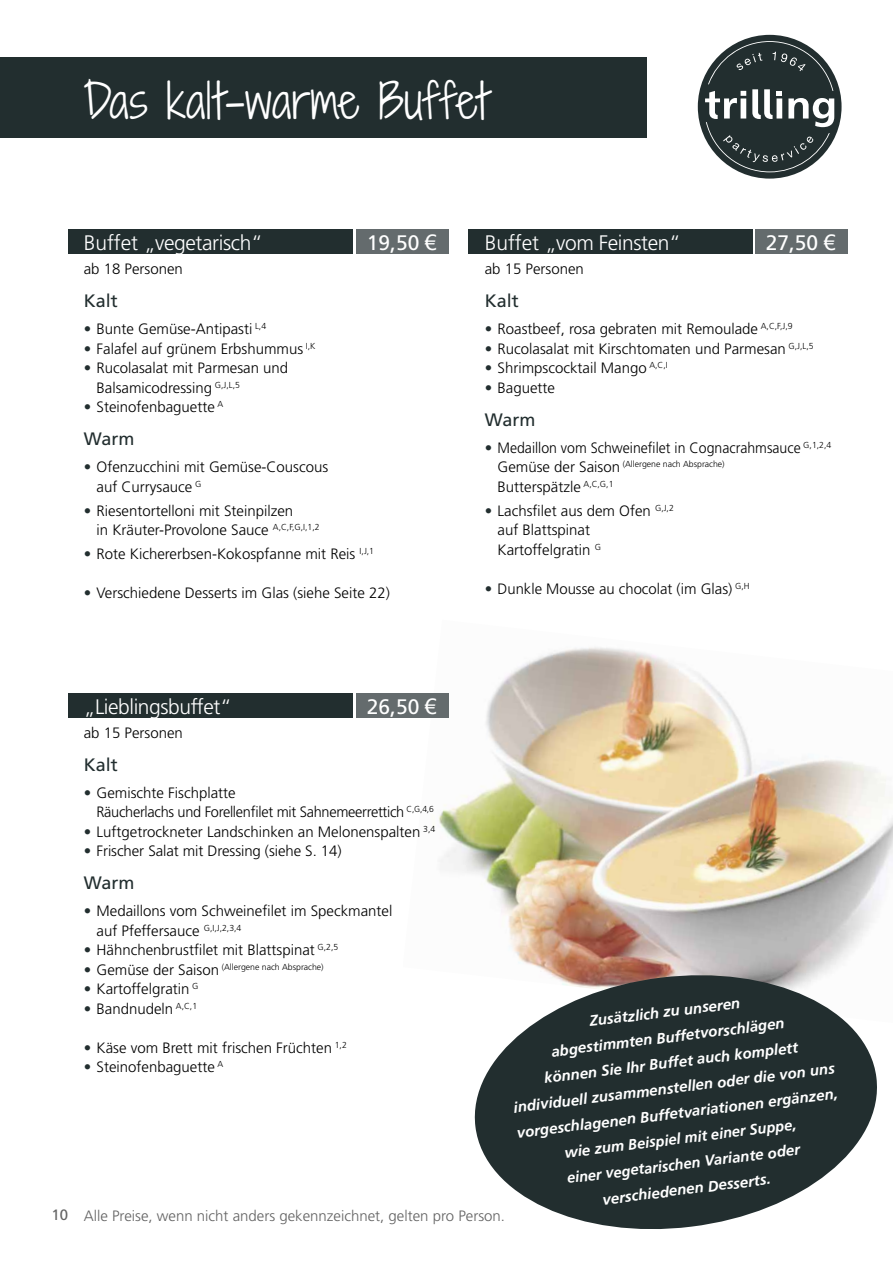
<style>
.page{position:relative;width:893px;height:1263px;background:#fff}
.page>*{position:absolute;margin:0;border:0;box-sizing:border-box;transform-origin:0 0}
.t1{font:300 46.5px "Shadows Into";color:#fff}
.t2{font:300 21px "Frutiger";letter-spacing:-.02em;color:#fff}
.t3{font:21px "Frutiger";color:#fff}
.t4{font:18px "Frutiger";color:#222e2f}
.t5{font:300 15px/19.5px "Frutiger";color:#000}
.t6{font:italic 700 15px/25.5px "Frutiger";color:#fff;text-align:center}
.t7{font:300 15px/19.5px "Frutiger";letter-spacing:-.02em;color:#000}
.t8{font:300 15px "Frutiger";color:#636363}
.t9{font:300 15px "Frutiger";color:#000;scale:.94 1}
.t10{font:15px "Frutiger";color:#636363}
.t11{font:300 8.7px "Frutiger";color:#000}
.s1{font-family:"Tahoma"}
.s2{color:#222e2f}
.s3{font-size:15px}
.s4{font-size:15px;color:#222e2f}
</style>
<div class="page">
<div style="left:698px;top:35px;width:143px;height:144px;background:#222e2f;border-radius:50%"></div>
<svg style="left:705px;top:41px;width:129px;height:131px"></svg>
<div style="left:0;top:57px;width:646px;height:81px;background:#222e2f"></div>
<img style="left:433px;top:647px;width:460px;height:317px">
<div style="left:68px;top:230px;width:285px;height:24px;background:#222e2f"></div>
<div style="left:68px;top:693px;width:285px;height:25px;background:#222e2f"></div>
<div style="left:468px;top:230px;width:285px;height:24px;background:#222e2f"></div>
<div style="left:356px;top:230px;width:93px;height:24px;background:#646b6d"></div>
<div style="left:756px;top:230px;width:92px;height:24px;background:#646b6d"></div>
<div style="left:356px;top:693px;width:93px;height:25px;background:#646b6d"></div>
<svg style="left:474px;top:964px;width:403px;height:265px;fill:#222e2f"></svg>
<h1 class="t1" style="left:83px;top:67px;width:406px">Das kalt-warme Buffet</h1>
<h2 class="t2" style="left:84px;top:231px;width:180px">Buffet „vegetarisch“</h2>
<h2 class="t3" style="left:367px;top:231px;width:71px">19,50 <span class="s1">€</span></h2>
<p class="t5" style="left:84px;top:259px;width:101px">ab 18 Personen</p>
<p class="t4" style="left:84px;top:290px;width:36px">Kalt</p>
<p class="t5" style="left:84px;top:319px;width:184px"><span class="s2">•</span> Bunte Gemüse-Antipasti <sup>L,4</sup></p>
<p class="t5" style="left:84px;top:339px;width:233px"><span class="s2">•</span> Falafel auf grünem Erbshummus <sup>I,K</sup></p>
<p class="t5" style="left:97px;top:358px;width:193px;text-indent:-13px"><span class="s2">•</span> Rucolasalat mit Parmesan und<br>Balsamicodressing <sup>G,J,L,5</sup></p>
<p class="t5" style="left:84px;top:397px;width:141px"><span class="s2">•</span> Steinofenbaguette <sup>A</sup></p>
<p class="t4" style="left:84px;top:428px;width:52px">Warm</p>
<p class="t5" style="left:97px;top:457px;width:233px;text-indent:-13px"><span class="s2">•</span> Ofenzucchini mit Gemüse-Couscous auf Currysauce <sup>G</sup></p>
<p class="t5" style="left:97px;top:501px;width:225px;text-indent:-13px"><span class="s2">•</span> Riesentortelloni mit Steinpilzen<br>in Kräuter-Provolone Sauce <sup>A,C,F,G,I,1,2</sup></p>
<p class="t5" style="left:84px;top:544px;width:292px"><span class="s2">•</span> Rote Kichererbsen-Kokospfanne mit Reis <sup>I,J,1</sup></p>
<p class="t5" style="left:84px;top:583px;width:308px"><span class="s2">•</span> Verschiedene Desserts im Glas (siehe Seite 22)</p>
<h2 class="t2" style="left:485px;top:231px;width:198px">Buffet „vom Feinsten“</h2>
<h2 class="t3" style="left:766px;top:231px;width:71px">27,50 <span class="s1">€</span></h2>
<p class="t5" style="left:485px;top:259px;width:101px">ab 15 Personen</p>
<p class="t4" style="left:485px;top:290px;width:36px">Kalt</p>
<p class="t5" style="left:485px;top:319px;width:309px"><span class="s2">•</span> Roastbeef, rosa gebraten mit Remoulade <sup>A,C,F,J,9</sup></p>
<p class="t5" style="left:485px;top:339px;width:330px"><span class="s2">•</span> Rucolasalat mit Kirschtomaten und Parmesan <sup>G,J,L,5</sup></p>
<p class="t5" style="left:485px;top:358px;width:184px"><span class="s2">•</span> Shrimpscocktail Mango <sup>A,C,I</sup></p>
<p class="t5" style="left:485px;top:378px;width:72px"><span class="s2">•</span> Baguette</p>
<p class="t4" style="left:485px;top:409px;width:52px">Warm</p>
<p class="t9" style="left:485px;top:439px;width:370px"><span class="s2">•</span> Medaillon vom Schweinefilet in Cognacrahmsauce <sup>G,1,2,4</sup></p>
<p class="t11" style="left:497px;top:459px;width:229px"><span class="s3">Gemüse der Saison</span> (Allergene nach Absprache)</p>
<p class="t5" style="left:497px;top:477px;width:117px">Butterspätzle <sup>A,C,G,1</sup></p>
<p class="t5" style="left:497px;top:501px;width:178px;text-indent:-13px"><span class="s2">•</span> Lachsfilet aus dem Ofen <sup>G,J,2 </sup>auf Blattspinat<br>Kartoffelgratin <sup>G</sup></p>
<p class="t5" style="left:485px;top:579px;width:266px"><span class="s2">•</span> Dunkle Mousse au chocolat (im Glas) <sup>G,H</sup></p>
<p class="t10" style="left:51px;top:1206px;width:18px">10</p>
<h2 class="t2" style="left:84px;top:694px;width:150px">„Lieblingsbuffet“</h2>
<h2 class="t3" style="left:367px;top:694px;width:71px">26,50 <span class="s1">€</span></h2>
<p class="t5" style="left:84px;top:722px;width:101px">ab 15 Personen</p>
<p class="t4" style="left:84px;top:754px;width:36px">Kalt</p>
<p class="t7" style="left:97px;top:782px;width:339px;text-indent:-13px"><span class="s2">•</span> Gemischte Fischplatte<br>Räucherlachs und Forellenfilet mit Sahnemeerrettich <sup>C,G,4,6</sup></p>
<p class="t5" style="left:84px;top:821px;width:353px"><span class="s2">•</span> Luftgetrockneter Landschinken an Melonenspalten <sup>3,4</sup></p>
<p class="t5" style="left:84px;top:841px;width:259px"><span class="s2">•</span> Frischer Salat mit Dressing (siehe S. 14)</p>
<p class="t4" style="left:84px;top:872px;width:52px">Warm</p>
<p class="t5" style="left:97px;top:901px;width:297px;text-indent:-13px"><span class="s2">•</span> Medaillons vom Schweinefilet im Speckmantel auf Pfeffersauce <sup>G,I,J,2,3,4</sup></p>
<p class="t5" style="left:84px;top:940px;width:256px"><span class="s2">•</span> Hähnchenbrustfilet mit Blattspinat <sup>G,2,5</sup></p>
<p class="t11" style="left:84px;top:962px;width:241px"><span class="s4">•</span> <span class="s3">Gemüse der Saison</span> (Allergene nach Absprache)</p>
<p class="t5" style="left:84px;top:979px;width:116px"><span class="s2">•</span> Kartoffelgratin <sup>G</sup></p>
<p class="t5" style="left:84px;top:998px;width:115px"><span class="s2">•</span> Bandnudeln <sup>A,C,1</sup></p>
<p class="t5" style="left:84px;top:1037px;width:265px"><span class="s2">•</span> Käse vom Brett mit frischen Früchten <sup>1,2</sup></p>
<p class="t5" style="left:84px;top:1057px;width:141px"><span class="s2">•</span> Steinofenbaguette <sup>A</sup></p>
<p class="t8" style="left:84px;top:1207px;width:423px">Alle Preise, wenn nicht anders gekennzeichnet, gelten pro Person.</p>
<p class="t6" style="left:503px;top:1019px;width:325px;rotate:-7deg">Zusätzlich zu unseren<br>abgestimmten Buffetvorschlägen<br>können Sie Ihr Buffet auch komplett individuell zusammenstellen oder die von uns vorgeschlagenen Buffetvariationen ergänzen, wie zum Beispiel mit einer Suppe,<br>einer vegetarischen Variante oder verschiedenen Desserts.</p>
</div>
